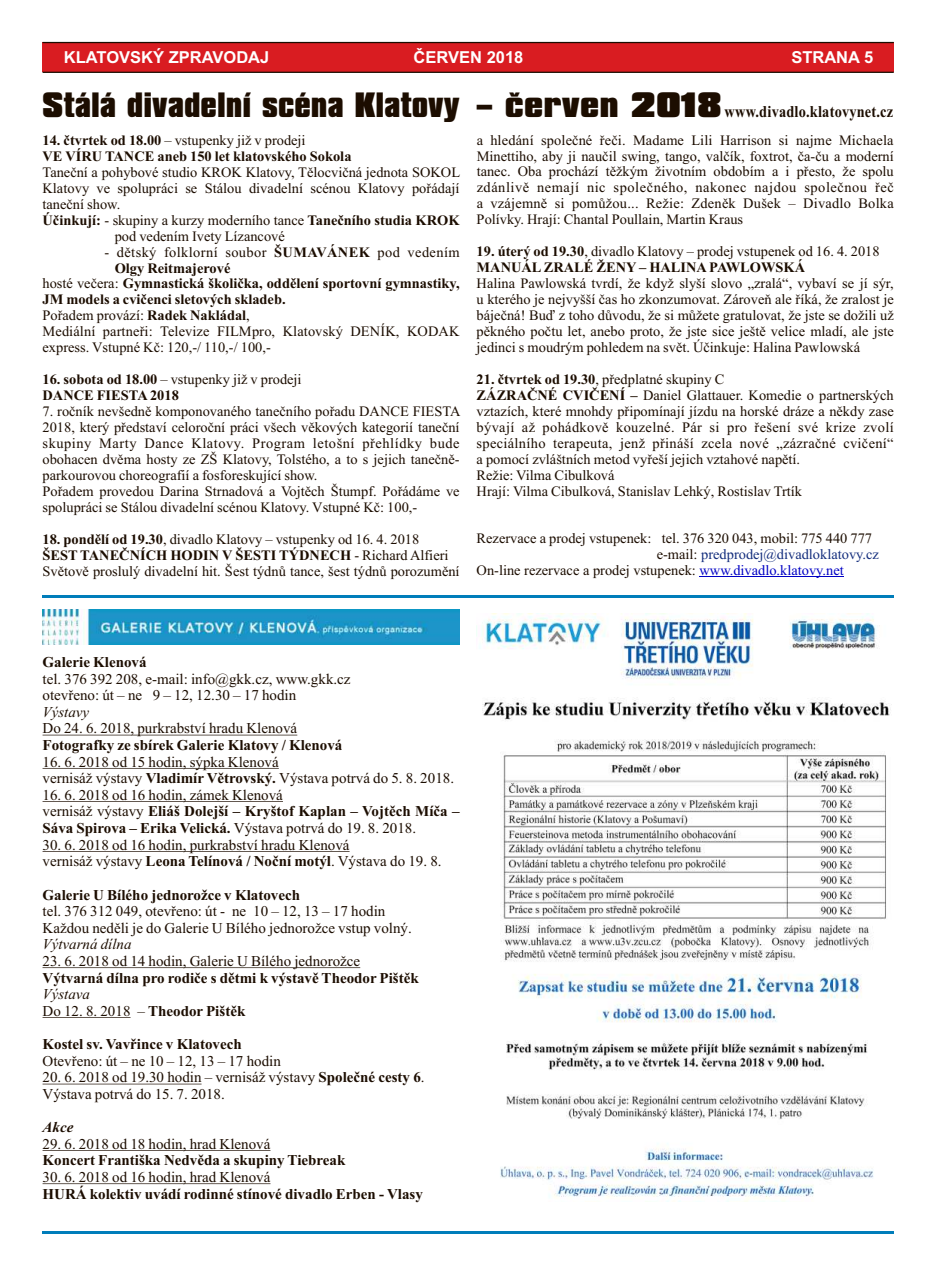
<style>
.page{position:relative;width:947px;height:1276px;background:#fff}
.page>*{position:absolute;margin:0;border:0;box-sizing:border-box;transform-origin:0 0}
.t1{font:30.15px "Compacta Blk AT";letter-spacing:.025em;color:#1c0d00;scale:.87 1}
.t2{font:30.15px "Compacta Blk AT";letter-spacing:.025em;color:#1c0d00}
.t3{font:700 16.5px "Arial";color:#fff}
.t4{font:700 16.5px "Times New Roman";letter-spacing:.015em;color:#1c0d00;scale:.87 1}
.t5{font:15px/16.6px "Times New Roman";color:#1c0d00}
.t6{font:700 15px/16.6px "Times New Roman";color:#1c0d00}
.t7{font:italic 15px "Times New Roman";color:#1c0d00}
.t8{font:italic 700 15px "Times New Roman";color:#1c0d00}
.t9{font:14.4px/15.9px "Times New Roman";color:#1c0d00}
.t10{font:700 14.4px/15.9px "Times New Roman";color:#1c0d00}
.t11{font:14.4px "Times New Roman";letter-spacing:.03em;color:#1c0d00}
.t12{font:14.4px "Times New Roman";color:#142e7d}
.s1{color:#fff}
.s2{font-weight:400}
.s3{font-weight:700}
.s4{color:#1c0d00}
.s5{color:#0000c4}
.s6{font-weight:400;font-style:italic}
</style>
<div class="page">
<div style="left:43px;top:43px;width:850px;height:29px;background:#d91c21"></div>
<svg style="left:42px;top:41px;width:852px;height:3px;background:#935955"></svg>
<svg style="left:42px;top:71px;width:852px;height:2px;background:#601811"></svg>
<hr style="left:43px;top:734px;width:254px;height:1px;background:#1c0d00">
<hr style="left:43px;top:768px;width:236px;height:1px;background:#1c0d00">
<hr style="left:43px;top:801px;width:240px;height:1px;background:#1c0d00">
<hr style="left:43px;top:851px;width:306px;height:1px;background:#1c0d00">
<hr style="left:43px;top:967px;width:317px;height:1px;background:#1c0d00">
<hr style="left:43px;top:1017px;width:87px;height:1px;background:#1c0d00">
<hr style="left:43px;top:1083px;width:158px;height:1px;background:#1c0d00">
<hr style="left:43px;top:1150px;width:227px;height:1px;background:#1c0d00">
<hr style="left:43px;top:1183px;width:227px;height:1px;background:#1c0d00">
<hr style="left:43px;top:595px;width:850px;height:2px;background:#007dba">
<img style="left:43px;top:609px;width:416px;height:36px">
<img style="left:476px;top:614px;width:416px;height:587px">
<hr style="left:43px;top:1231px;width:850px;height:2px;background:#007dba">
<hr style="left:699px;top:576px;width:144px;height:1px;background:#0000c4">
<p class="t3" style="left:64px;top:51px;width:207px">KLATOVSKÝ ZPRAVODAJ</p>
<p class="t3" style="left:413px;top:51px;width:111px">ČERVEN 2018</p>
<p class="t3" style="left:791px;top:51px;width:83px">STRANA 5</p>
<h1 class="t1" style="left:43px;top:94px;width:481px"><span class="s1">S</span>tálá divadelní scéna Klatovy</h1>
<h1 class="t2" style="left:476px;top:94px;width:246px">– červen 2018</h1>
<p class="t4" style="left:724px;top:106px;width:195px"><span class="s1">www.diva</span>dlo.klatovynet.cz</p>
<p class="t10" style="left:43px;top:134px;width:310px">14. čtvrtek od 18.00 <span class="s2">– vstupenky již v prodeji<br></span>VE VÍRU TANCE aneb 150 let klatovského Sokola</p>
<p class="t9" style="left:43px;top:165px;width:419px">Taneční a pohybové studio KROK Klatovy, Tělocvičná jednota SOKOL</p>
<p class="t9" style="left:43px;top:181px;width:418px">Klatovy ve spolupráci se Stálou divadelní scénou Klatovy pořádají</p>
<p class="t9" style="left:43px;top:197px;width:79px">taneční show.</p>
<p class="t10" style="left:43px;top:213px;width:418px">Účinkují: <span class="s2">- skupiny a kurzy moderního tance</span> Tanečního studia KROK</p>
<p class="t9" style="left:115px;top:229px;width:171px">pod vedením Ivety Lízancové</p>
<p class="t11" style="left:104px;top:247px;width:356px">- dětský folklorní soubor <span class="s3">ŠUMAVÁNEK</span> pod vedením</p>
<p class="t10" style="left:115px;top:261px;width:117px">Olgy Reitmajerové</p>
<p class="t10" style="left:43px;top:277px;width:418px"><span class="s2">hosté večera:</span> Gymnastická školička, oddělení sportovní gymnastiky,</p>
<p class="t10" style="left:42px;top:293px;width:244px">JM models a cvičenci sletových skladeb.</p>
<p class="t9" style="left:42px;top:309px;width:209px">Pořadem provází: <span class="s3">Radek Nakládal</span>,</p>
<p class="t9" style="left:42px;top:325px;width:418px">Mediální partneři: Televize FILMpro, Klatovský DENÍK, KODAK</p>
<p class="t9" style="left:42px;top:341px;width:230px">express. Vstupné Kč: 120,-/ 110,-/ 100,-</p>
<p class="t10" style="left:42px;top:373px;width:260px">16. sobota od 18.00 <span class="s2">– vstupenky již v prodeji<br></span>DANCE FIESTA 2018</p>
<p class="t9" style="left:42px;top:405px;width:419px">7. ročník nevšedně komponovaného tanečního pořadu DANCE FIESTA 2018, který představí celoroční práci všech věkových kategorií taneční skupiny Marty Dance Klatovy. Program letošní přehlídky bude obohacen dvěma hosty ze ZŠ Klatovy, Tolstého, a to s jejich tanečně&shy;parkourovou choreografií a fosforeskující show.<br>Pořadem provedou Darina Strnadová a Vojtěch Štumpf. Pořádáme ve spolupráci se Stálou divadelní scénou Klatovy. Vstupné Kč: 100,-</p>
<p class="t9" style="left:42px;top:532px;width:418px"><span class="s3">18. pondělí od 19.30</span>, divadlo Klatovy – vstupenky od 16. 4. 2018<br><span class="s3">ŠEST TANEČNÍCH HODIN V ŠESTI TÝDNECH</span> - Richard Alfieri<br>Světově proslulý divadelní hit. Šest týdnů tance, šest týdnů porozumění</p>
<p class="t9" style="left:476px;top:133px;width:418px;text-align:justify">a hledání společné řeči. Madame Lili Harrison si najme Michaela Minettiho, aby ji naučil swing, tango, valčík, foxtrot, ča-ču a moderní tanec. Oba prochází těžkým životním obdobím a i přesto, že spolu zdánlivě nemají nic společného, nakonec najdou společnou řeč a vzájemně si pomůžou... Režie: Zdeněk Dušek – Divadlo Bolka Polívky. Hrají: Chantal Poullain, Martin Kraus</p>
<p class="t10" style="left:476px;top:245px;width:404px">19. úterý od 19.30<span class="s2">, divadlo Klatovy – prodej vstupenek od 16. 4. 2018<br></span>MANUÁL ZRALÉ ŽENY – HALINA PAWLOWSKÁ</p>
<p class="t9" style="left:476px;top:277px;width:418px;text-align:justify">Halina Pawlowská tvrdí, že když slyší slovo „zralá“, vybaví se jí sýr, u kterého je nejvyšší čas ho zkonzumovat. Zároveň ale říká, že zralost je báječná! Buď z toho důvodu, že si můžete gratulovat, že jste se dožili už pěkného počtu let, anebo proto, že jste sice ještě velice mladí, ale jste jedinci s moudrým pohledem na svět. Účinkuje: Halina Pawlowská</p>
<p class="t9" style="left:476px;top:372px;width:418px"><span class="s3">21. čtvrtek od 19.30</span>, předplatné skupiny C<br><span class="s3">ZÁZRAČNÉ CVIČENÍ –</span> Daniel Glattauer. Komedie o partnerských vztazích, které mnohdy připomínají jízdu na horské dráze a někdy zase bývají až pohádkově kouzelné. Pár si pro řešení své krize zvolí speciálního terapeuta, jenž přináší zcela nové „zázračné cvičení“ a pomocí zvláštních metod vyřeší jejich vztahové napětí.<br>Režie: Vilma Cibulková<br>Hrají: Vilma Cibulková, Stanislav Lehký, Rostislav Trtík</p>
<p class="t9" style="left:476px;top:532px;width:397px">Rezervace a prodej vstupenek: tel. 376 320 043, mobil: 775 440 777</p>
<p class="t12" style="left:656px;top:549px;width:223px"><span class="s4">e-mail:</span> predprodej@divadloklatovy.cz</p>
<p class="t9" style="left:476px;top:564px;width:368px">On-line rezervace a prodej vstupenek: <span class="s5">www.divadlo.klatovy.net</span></p>
<p class="t6" style="left:43px;top:655px;width:106px">Galerie Klenová</p>
<p class="t5" style="left:43px;top:671px;width:309px">tel. 376 392 208, e-mail: info@gkk.cz, www.gkk.cz otevřeno: út – ne 9 – 12, 12.30 – 17 hodin</p>
<p class="t7" style="left:43px;top:706px;width:48px">Výstavy</p>
<p class="t5" style="left:43px;top:721px;width:256px">Do 24. 6. 2018, purkrabství hradu Klenová</p>
<p class="t6" style="left:43px;top:738px;width:301px">Fotografky ze sbírek Galerie Klatovy / Klenová</p>
<p class="t5" style="left:43px;top:754px;width:413px">16. 6. 2018 od 15 hodin, sýpka Klenová<br>vernisáž výstavy <span class="s3">Vladimír Větrovský.</span> Výstava potrvá do 5. 8. 2018.</p>
<p class="t5" style="left:43px;top:788px;width:418px">16. 6. 2018 od 16 hodin, zámek Klenová<br>vernisáž výstavy <span class="s3">Eliáš Dolejší – Kryštof Kaplan – Vojtěch Míča –<br>Sáva Spirova – Erika Velická.</span> Výstava potrvá do 19. 8. 2018.</p>
<p class="t5" style="left:43px;top:838px;width:400px">30. 6. 2018 od 16 hodin, purkrabství hradu Klenová<br>vernisáž výstavy <span class="s3">Leona Telínová / Noční motýl</span>. Výstava do 19. 8.</p>
<p class="t6" style="left:43px;top:887px;width:259px">Galerie U Bílého jednorožce v Klatovech</p>
<p class="t5" style="left:43px;top:904px;width:370px">tel. 376 312 049, otevřeno: út - ne 10 – 12, 13 – 17 hodin<br>Každou neděli je do Galerie U Bílého jednorožce vstup volný.</p>
<p class="t7" style="left:42px;top:939px;width:91px">Výtvarná dílna</p>
<p class="t5" style="left:43px;top:954px;width:319px">23. 6. 2018 od 14 hodin, Galerie U Bílého jednorožce</p>
<p class="t6" style="left:42px;top:971px;width:377px">Výtvarná dílna pro rodiče s dětmi k výstavě Theodor Pištěk</p>
<p class="t6" style="left:42px;top:987px;width:204px"><span class="s6">Výstava<br></span><span class="s2">Do 12. 8. 2018 –</span> Theodor Pištěk</p>
<p class="t6" style="left:42px;top:1037px;width:200px">Kostel sv. Vavřince v Klatovech</p>
<p class="t5" style="left:42px;top:1053px;width:240px">Otevřeno: út – ne 10 – 12, 13 – 17 hodin</p>
<p class="t5" style="left:42px;top:1070px;width:383px">20. 6. 2018 od 19.30 hodin – vernisáž výstavy <span class="s3">Společné cesty 6</span>.<br>Výstava potrvá do 15. 7. 2018.</p>
<p class="t8" style="left:42px;top:1122px;width:32px">Akce</p>
<p class="t5" style="left:42px;top:1137px;width:229px">29. 6. 2018 od 18 hodin, hrad Klenová</p>
<p class="t6" style="left:42px;top:1153px;width:304px">Koncert Františka Nedvěda a skupiny Tiebreak</p>
<p class="t5" style="left:42px;top:1170px;width:229px">30. 6. 2018 od 16 hodin, hrad Klenová</p>
<p class="t6" style="left:42px;top:1187px;width:382px">HURÁ kolektiv uvádí rodinné stínové divadlo Erben - Vlasy</p>
</div>
